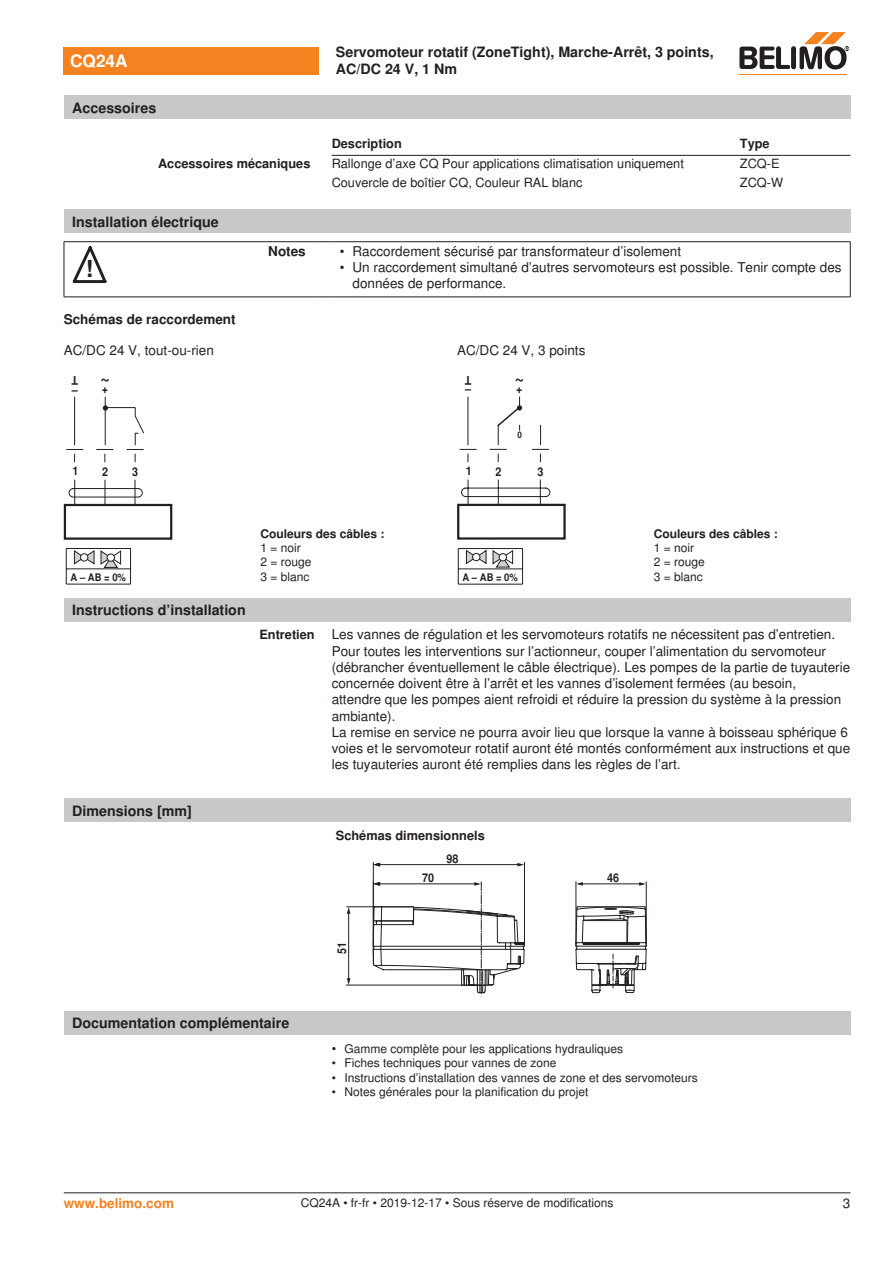
<style>
.page{position:relative;width:893px;height:1263px;background:#fff}
.page>*{position:absolute;margin:0;border:0;box-sizing:border-box;transform-origin:0 0}
.t1{font:700 23.55px "Nimbus Sans BEL";color:#231f20}
.t2{font:700 18px "Nimbus Sans BEL";color:#231f20;scale:.9 1}
.t3{font:700 17.25px "Nimbus Sans BEL";color:#fff}
.t4{font:700 14.25px/17.1px "Nimbus Sans BEL";color:#231f20}
.Bulletpoints{font:13.5px/16.2px "Nimbus Sans BEL";color:#231f20}
.Anschluss_Schema_Bas{font:13.5px "Nimbus Sans BEL";color:#231f20}
.Tabellenkopf_rechtsb{font:700 13.5px "Nimbus Sans BEL";color:#231f20}
.t5{font:700 13.5px "Nimbus Sans BEL";color:#f58220}
.Rechtsbündig_Footer{font:13.5px "Nimbus Sans BEL";color:#231f20}
.Tabellentext_1mm{font:12.75px "Nimbus Sans BEL";color:#231f20}
.Tabellenkopf_rechtsb-2{font:700 12.75px "Nimbus Sans BEL";color:#231f20}
.Tabellenkopf{font:700 12.75px "Nimbus Sans BEL";color:#231f20}
.Rechtsbündig{font:700 12.75px "Nimbus Sans BEL";color:#231f20}
.Bulletpoints-2{font:12px "Nimbus Sans BEL";color:#231f20}
.Footer_EU_center{font:12px "Nimbus Sans BEL";color:#231f20}
.Legende{font:12px/14.4px "Nimbus Sans BEL";color:#231f20}
.Anschluss_Schema_Bas-2{font:700 12px "Nimbus Sans BEL";color:#231f20}
.t6{font:700 12px "Nimbus Sans BEL";color:#231f20;scale:.9 1}
.t7{font:700 10.5px "Nimbus Sans BEL";color:#231f20;scale:.9 1}
.t8{font:700 9px "Nimbus Sans BEL";color:#231f20;scale:.9 1}
.s1{font-size:12.75px}
</style>
<div class="page">
<hr style="left:332px;top:155px;width:408px;height:1px;background:#231f20">
<hr style="left:740px;top:155px;width:110px;height:1px;background:#231f20">
<div style="left:64px;top:210px;width:786px;height:23px;background:#c7c8ca"></div>
<hr style="left:64px;top:242px;width:1px;height:55px;background:#231f20">
<hr style="left:850px;top:242px;width:1px;height:55px;background:#231f20">
<hr style="left:64px;top:241px;width:51px;height:1px;background:#231f20">
<hr style="left:115px;top:241px;width:199px;height:1px;background:#231f20">
<svg style="left:314px;top:241px;width:17px;height:1px"></svg>
<hr style="left:331px;top:241px;width:519px;height:1px;background:#231f20">
<hr style="left:64px;top:297px;width:51px;height:1px;background:#231f20">
<hr style="left:115px;top:297px;width:199px;height:1px;background:#231f20">
<svg style="left:314px;top:297px;width:17px;height:1px"></svg>
<hr style="left:331px;top:297px;width:519px;height:1px;background:#231f20">
<svg style="left:73px;top:246px;width:34px;height:37px"></svg>
<div style="left:64px;top:504px;width:108px;height:36px;border:2px solid #231f20"></div>
<svg style="left:66px;top:396px;width:79px;height:109px"></svg>
<hr style="left:66px;top:548px;width:65px;height:1px;background:#231f20">
<hr style="left:66px;top:569px;width:65px;height:1px;background:#231f20">
<svg style="left:66px;top:549px;width:1px;height:35px"></svg>
<svg style="left:130px;top:549px;width:1px;height:35px"></svg>
<hr style="left:66px;top:584px;width:65px;height:1px;background:#231f20">
<svg style="left:74px;top:550px;width:47px;height:18px"></svg>
<div style="left:81px;top:554px;width:7px;height:7px;background:#fff;border-radius:50%"></div>
<div style="left:80px;top:553px;width:8px;height:8px;border:1px solid #231f20;border-radius:50%"></div>
<hr style="left:468px;top:397px;width:1px;height:48px;background:#231f20">
<svg style="left:461px;top:479px;width:90px;height:25px"></svg>
<svg style="left:532px;top:425px;width:17px;height:37px"></svg>
<svg style="left:460px;top:449px;width:17px;height:13px"></svg>
<svg style="left:490px;top:397px;width:32px;height:65px"></svg>
<div style="left:457px;top:504px;width:109px;height:36px;border:2px solid #231f20"></div>
<hr style="left:458px;top:548px;width:65px;height:1px;background:#231f20">
<hr style="left:458px;top:569px;width:65px;height:1px;background:#231f20">
<svg style="left:458px;top:549px;width:1px;height:35px"></svg>
<svg style="left:522px;top:549px;width:1px;height:35px"></svg>
<hr style="left:458px;top:584px;width:65px;height:1px;background:#231f20">
<svg style="left:466px;top:549px;width:47px;height:19px"></svg>
<div style="left:473px;top:553px;width:7px;height:8px;background:#fff;border-radius:50%"></div>
<div style="left:472px;top:553px;width:8px;height:8px;border:1px solid #231f20;border-radius:50%"></div>
<div style="left:64px;top:598px;width:786px;height:23px;background:#c7c8ca"></div>
<div style="left:64px;top:799px;width:786px;height:23px;background:#c7c8ca"></div>
<hr style="left:348px;top:910px;width:1px;height:70px;background:#231f20">
<svg style="left:347px;top:907px;width:3px;height:7px"></svg>
<svg style="left:347px;top:978px;width:3px;height:7px"></svg>
<hr style="left:346px;top:906px;width:67px;height:1px;background:#231f20">
<hr style="left:346px;top:985px;width:117px;height:1px;background:#231f20">
<hr style="left:524px;top:862px;width:1px;height:84px;background:#231f20">
<svg style="left:517px;top:863px;width:7px;height:3px"></svg>
<hr style="left:373px;top:862px;width:1px;height:83px;background:#231f20">
<svg style="left:372px;top:882px;width:153px;height:112px"></svg>
<hr style="left:379px;top:883px;width:97px;height:1px;background:#231f20">
<svg style="left:373px;top:863px;width:7px;height:3px"></svg>
<hr style="left:379px;top:864px;width:141px;height:1px;background:#231f20">
<svg style="left:575px;top:881px;width:72px;height:113px"></svg>
<div style="left:64px;top:1011px;width:786px;height:24px;background:#c7c8ca"></div>
<div style="left:64px;top:47px;width:255px;height:27px;background:#f58220"></div>
<hr style="left:739px;top:74px;width:107px;height:1px;background:#f58220">
<svg style="left:739px;top:32px;width:110px;height:38px"></svg>
<div style="left:64px;top:96px;width:786px;height:23px;background:#c7c8ca"></div>
<hr style="left:64px;top:1192px;width:786px;height:1px;background:#231f20">
<p class="t3" style="left:70px;top:51px;width:59px">CQ24A</p>
<p class="t4" style="left:336px;top:44px;width:379px">Servomoteur rotatif (ZoneTight), Marche-Arrêt, 3 points,<br>AC/DC 24 V, 1 Nm</p>
<p class="t4" style="left:72px;top:100px;width:85px">Accessoires</p>
<p class="Tabellenkopf" style="left:332px;top:135px;width:72px">Description</p>
<p class="Tabellenkopf" style="left:740px;top:135px;width:31px">Type</p>
<p class="Tabellenkopf_rechtsb-2" style="left:158px;top:156px;width:154px">Accessoires mécaniques</p>
<p class="Tabellentext_1mm" style="left:332px;top:156px;width:354px">Rallonge d’axe CQ Pour applications climatisation uniquement</p>
<p class="Tabellentext_1mm" style="left:740px;top:156px;width:41px">ZCQ-E</p>
<p class="Tabellentext_1mm" style="left:332px;top:175px;width:252px">Couvercle de boîtier CQ, Couleur RAL blanc</p>
<p class="Tabellentext_1mm" style="left:740px;top:175px;width:45px">ZCQ-W</p>
<p class="t4" style="left:72px;top:214px;width:148px">Installation électrique</p>
<p class="t1" style="left:86px;top:255px;width:9px">!</p>
<p class="Tabellenkopf_rechtsb" style="left:268px;top:243px;width:39px">Notes</p>
<p class="Bulletpoints" style="left:340px;top:243px;width:343px">• Raccordement sécurisé par transformateur d’isolement</p>
<p class="Bulletpoints" style="left:353px;top:260px;width:490px;text-indent:-13px">• Un raccordement simultané d’autres servomoteurs est possible. Tenir compte des données de performance.</p>
<p class="Tabellenkopf_rechtsb" style="left:64px;top:311px;width:173px">Schémas de raccordement</p>
<p class="Anschluss_Schema_Bas" style="left:64px;top:342px;width:152px">AC/DC 24 V, tout-ou-rien</p>
<p class="Anschluss_Schema_Bas" style="left:457px;top:342px;width:130px">AC/DC 24 V, 3 points</p>
<p class="t6" style="left:78px;top:388px;width:9px;rotate:-180deg">T</p>
<p class="t2" style="left:110px;top:394px;width:12px;rotate:-180deg">~</p>
<p class="t6" style="left:471px;top:388px;width:9px;rotate:-180deg">T</p>
<p class="t2" style="left:524px;top:394px;width:12px;rotate:-180deg">~</p>
<p class="t6" style="left:72px;top:382px;width:42px">– +</p>
<p class="t6" style="left:465px;top:381px;width:8px">–</p>
<p class="t6" style="left:516px;top:381px;width:9px">+</p>
<p class="t8" style="left:517px;top:429px;width:7px">0</p>
<p class="t6" style="left:72px;top:463px;width:8px">1</p>
<p class="t6" style="left:102px;top:464px;width:8px">2</p>
<p class="t6" style="left:132px;top:464px;width:8px">3</p>
<p class="t6" style="left:466px;top:463px;width:8px">1</p>
<p class="t6" style="left:495px;top:464px;width:8px">2</p>
<p class="t6" style="left:537px;top:464px;width:8px">3</p>
<p class="t7" style="left:71px;top:571px;width:63px">A – AB = 0%</p>
<p class="t4" style="left:72px;top:602px;width:175px">Instructions d’installation</p>
<p class="t4" style="left:72px;top:802px;width:121px">Dimensions [mm]</p>
<p class="Anschluss_Schema_Bas-2" style="left:260px;top:526px;width:126px">Couleurs des câbles :</p>
<p class="Legende" style="left:260px;top:541px;width:53px">1 = noir<br>2 = rouge<br>3 = blanc</p>
<p class="t7" style="left:462px;top:571px;width:63px">A – AB = 0%</p>
<p class="Anschluss_Schema_Bas-2" style="left:654px;top:526px;width:126px">Couleurs des câbles :</p>
<p class="Legende" style="left:654px;top:541px;width:53px">1 = noir<br>2 = rouge<br>3 = blanc</p>
<p class="Rechtsbündig" style="left:259px;top:627px;width:57px">Entretien</p>
<p class="Bulletpoints" style="left:332px;top:627px;width:505px">Les vannes de régulation et les servomoteurs rotatifs ne nécessitent pas d’entretien.</p>
<p class="Bulletpoints" style="left:332px;top:643px;width:520px">Pour toutes les interventions sur l’actionneur, couper l’alimentation du servomoteur (débrancher éventuellement le câble électrique). Les pompes de la partie de tuyauterie concernée doivent être à l’arrêt et les vannes d’isolement fermées (au besoin,<br>attendre que les pompes aient refroidi et réduire la pression du système à la pression ambiante).</p>
<p class="Bulletpoints" style="left:332px;top:724px;width:520px">La remise en service ne pourra avoir lieu que lorsque la vanne à boisseau sphérique 6 voies et le servomoteur rotatif auront été montés conformément aux instructions et que les tuyauteries auront été remplies dans les règles de l’art.</p>
<p class="Tabellenkopf_rechtsb-2" style="left:336px;top:828px;width:150px">Schémas dimensionnels</p>
<p class="t6" style="left:446px;top:851px;width:15px">98</p>
<p class="t6" style="left:422px;top:870px;width:15px">70</p>
<p class="t6" style="left:607px;top:870px;width:15px">46</p>
<p class="t6" style="left:334px;top:954px;width:15px;rotate:-90deg">51</p>
<p class="t4" style="left:72px;top:1015px;width:218px">Documentation complémentaire</p>
<p class="Bulletpoints-2" style="left:332px;top:1041px;width:293px"><span class="s1">•</span> Gamme complète pour les applications hydrauliques</p>
<p class="Bulletpoints-2" style="left:332px;top:1056px;width:226px">• Fiches techniques pour vannes de zone</p>
<p class="Bulletpoints-2" style="left:332px;top:1070px;width:368px">• Instructions d’installation des vannes de zone et des servomoteurs</p>
<p class="Bulletpoints-2" style="left:332px;top:1085px;width:258px">• Notes générales pour la planification du projet</p>
<p class="t5" style="left:64px;top:1195px;width:112px">www.belimo.com</p>
<p class="Footer_EU_center" style="left:301px;top:1196px;width:314px">CQ24A • fr-fr • 2019-12-17 • Sous réserve de modifications</p>
<p class="Rechtsbündig_Footer" style="left:843px;top:1195px;width:9px">3</p>
</div>
